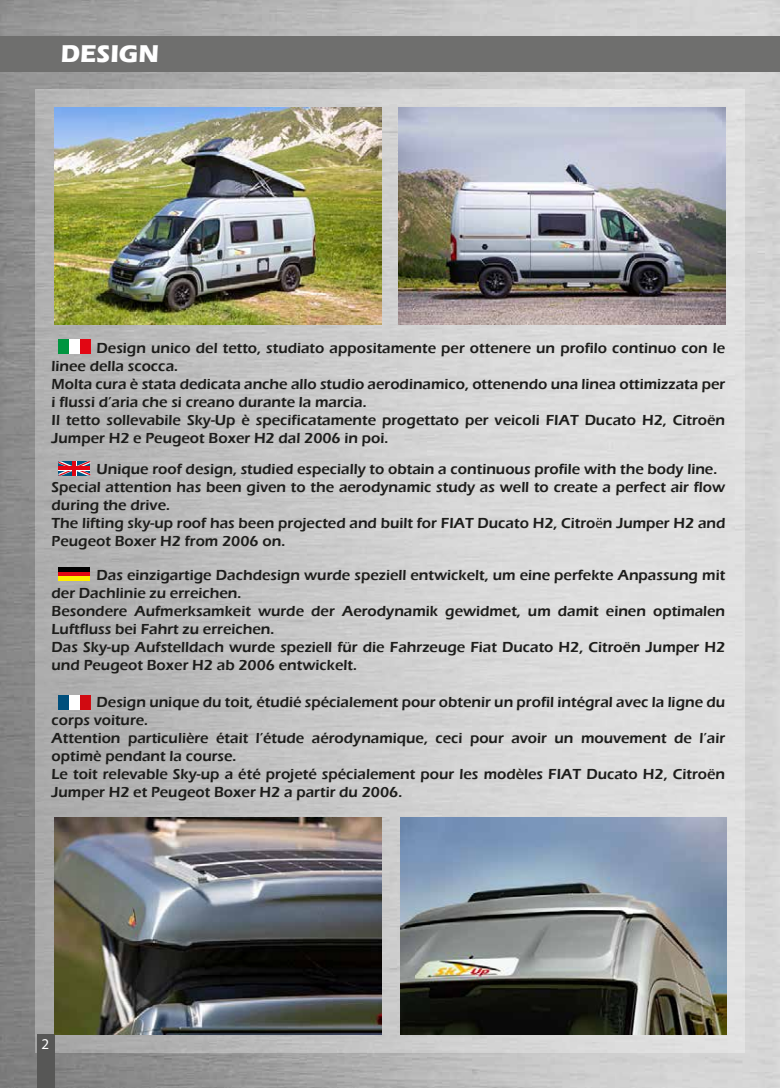
<style>
.page{position:relative;width:780px;height:1088px;background:#fff}
.page>*{position:absolute;margin:0;border:0;box-sizing:border-box;transform-origin:0 0}
.t1{font:700 25px "Eras ITC";color:#fff}
.t2{font:600 15px/18px "Eras ITC";color:#1d1d1b}
.t3{font:15px "Myriad Pro";color:#fff}
.s1{font-family:"Myriad Pro";font-weight:400}
</style>
<div class="page">
<img style="left:0;top:0;width:780px;height:1088px">
<div style="left:0;top:36px;width:780px;height:35px;background:#6f6f6e"></div>
<div style="left:35px;top:89px;width:709px;height:963px;background:linear-gradient(to right,#b0b0b0,#e8e8e8)"></div>
<div style="left:37px;top:1034px;width:18px;height:54px;background:#575756"></div>
<img style="left:400px;top:817px;width:327px;height:218px">
<img style="left:55px;top:107px;width:326px;height:217px">
<img style="left:55px;top:817px;width:326px;height:218px">
<img style="left:399px;top:107px;width:326px;height:217px">
<div style="left:58px;top:695px;width:11px;height:15px;background:#004f7c"></div>
<div style="left:69px;top:695px;width:11px;height:15px;background:#fff"></div>
<div style="left:80px;top:695px;width:10px;height:15px;background:#d10a11"></div>
<div style="left:58px;top:567px;width:32px;height:5px;background:#000"></div>
<hr style="left:58px;top:572px;width:32px;height:4px;background:#e20613">
<div style="left:58px;top:576px;width:32px;height:5px;background:#ffec00"></div>
<svg style="left:58px;top:461px;width:32px;height:14px"></svg>
<svg style="left:58px;top:466px;width:32px;height:5px"></svg>
<svg style="left:72px;top:461px;width:5px;height:14px"></svg>
<hr style="left:58px;top:467px;width:32px;height:3px;background:#e20613">
<hr style="left:73px;top:461px;width:3px;height:14px;background:#e20613">
<div style="left:58px;top:339px;width:11px;height:15px;background:#009540"></div>
<div style="left:69px;top:339px;width:11px;height:15px;background:#fff"></div>
<div style="left:80px;top:339px;width:10px;height:15px;background:#e20613"></div>
<h1 class="t1" style="left:61px;top:39px;width:100px">DESIGN</h1>
<p class="t2" style="left:52px;top:339px;width:675px;text-indent:45px">Design unico del tetto, studiato appositamente per ottenere un profilo continuo con le linee della scocca.<br>Molta cura è stata dedicata anche allo studio aerodinamico, ottenendo una linea ottimizzata per i flussi d’aria che si creano durante la marcia.<br>Il tetto sollevabile Sky-Up è specificatamente progettato per veicoli FIAT Ducato H2, Citroën Jumper H2 e Peugeot Boxer H2 dal 2006 in poi.</p>
<p class="t2" style="left:52px;top:460px;width:675px;text-indent:45px">Unique roof design, studied especially to obtain a continuous profile with the body line.<br>Special attention has been given to the aerodynamic study as well to create a perfect air flow during the drive.<br>The lifting sky-up roof has been projected and built for FIAT Ducato H2, Citro<span class="s1">ё</span>n Jumper H2 and Peugeot Boxer H2 from 2006 on.</p>
<p class="t2" style="left:52px;top:566px;width:675px;text-indent:45px">Das einzigartige Dachdesign wurde speziell entwickelt, um eine perfekte Anpassung mit der Dachlinie zu erreichen.<br>Besondere Aufmerksamkeit wurde der Aerodynamik gewidmet, um damit einen optimalen Luftfluss bei Fahrt zu erreichen.<br>Das Sky-up Aufstelldach wurde speziell für die Fahrzeuge Fiat Ducato H2, Citroën Jumper H2 und Peugeot Boxer H2 ab 2006 entwickelt.</p>
<p class="t2" style="left:52px;top:693px;width:675px;text-indent:45px">Design unique du toit, étudié spécialement pour obtenir un profil intégral avec la ligne du corps voiture.<br>Attention particulière était l’étude aérodynamique, ceci pour avoir un mouvement de l’air optimè pendant la course.<br>Le toit relevable Sky-up a été projeté spécialement pour les modèles FIAT Ducato H2, Citroën Jumper H2 et Peugeot Boxer H2 a partir du 2006.</p>
<p class="t3" style="left:42px;top:1034px;width:9px">2</p>
</div>
